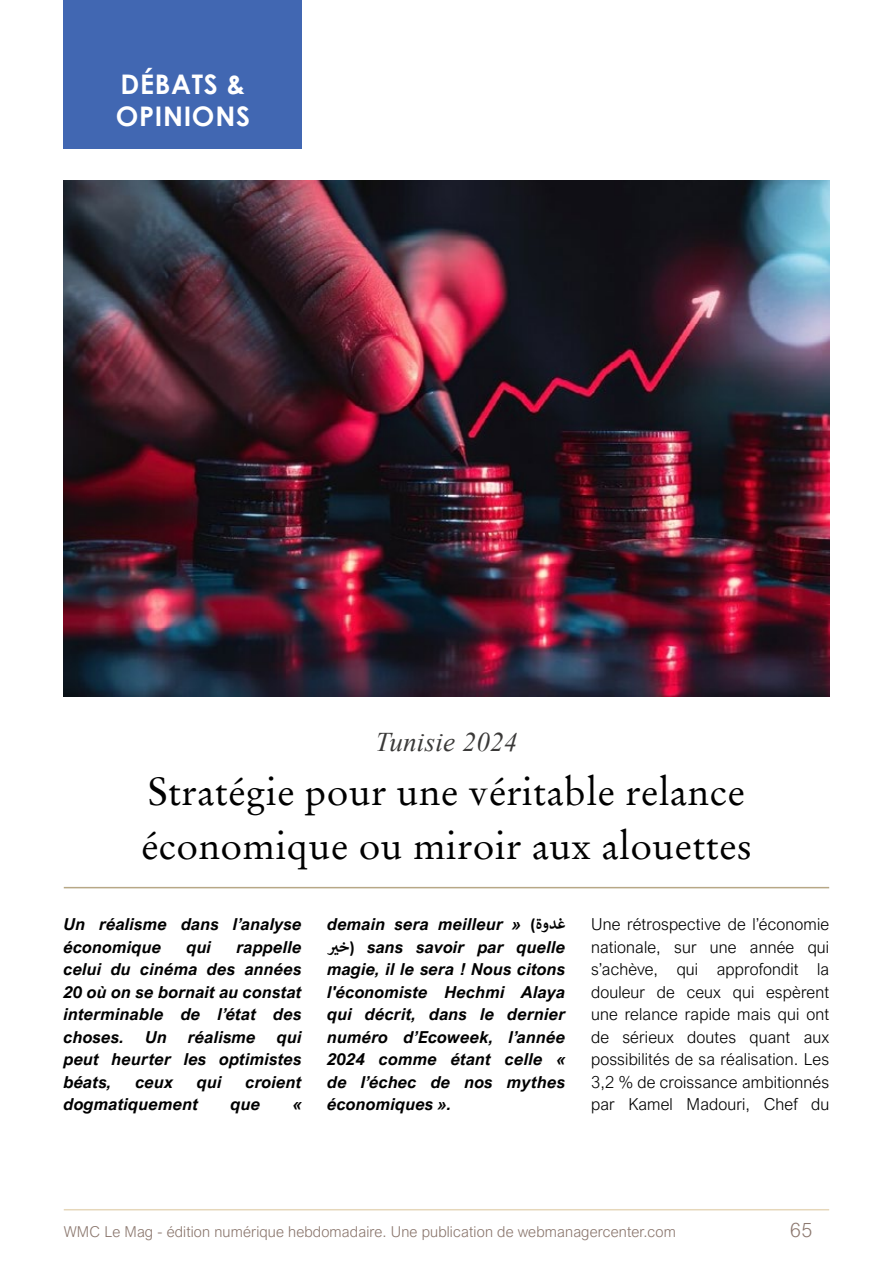
<style>
.page{position:relative;width:893px;height:1263px;background:#fff}
.page>*{position:absolute;margin:0;border:0;box-sizing:border-box;transform-origin:0 0}
.t1{font:39px/54px "Stempel Garamond W04";letter-spacing:.01em;color:#000}
.t2{font:700 27px/32.4px "Century Gothic";letter-spacing:.025em;color:#fff}
.t3{font:italic 27px "Times New Roman";letter-spacing:.01em;color:#3a3938}
.t4{font:300 19.5px "Arial Nova W07";color:#8b776e}
.t5{font:italic 700 16.5px/22.5px "Arial Nova";letter-spacing:.01em;color:#000;text-align:justify}
.t6{font:300 16.5px/22.5px "Arial Nova";letter-spacing:.01em;color:#000;text-align:justify}
.t7{font:300 15px "Arial Nova W07";letter-spacing:.01em;color:#8b776e}
.s1{font-family:"Calibri";font-style:normal}
</style>
<div class="page">
<hr style="left:64px;top:1209px;width:765px;height:1px;background:#e0cda9">
<hr style="left:64px;top:887px;width:765px;height:1px;background:#b7a886">
<img style="left:64px;top:180px;width:765px;height:516px">
<div style="left:64px;top:0;width:238px;height:149px;background:#4167b2"></div>
<h2 class="t2" style="left:116px;top:66px;width:136px">DÉBATS &amp;<br>OPINIONS</h2>
<h2 class="t3" style="left:376px;top:723px;width:143px">Tunisie 2024</h2>
<h1 class="t1" style="left:141px;top:764px;width:612px">Stratégie pour une véritable relance économique ou miroir aux alouettes</h1>
<p class="t5" style="left:64px;top:913px;width:240px">Un réalisme dans l’analyse économique</p>
<p class="t5" style="left:64px;top:935px;width:240px;text-indent:173px">rappelle celui du cinéma des années 20 où on se bornait au constat interminable de l’état des choses.</p>
<p class="t5" style="left:187px;top:935px;width:26px">qui</p>
<p class="t5" style="left:145px;top:1025px;width:23px">Un</p>
<p class="t5" style="left:188px;top:1025px;width:69px">réalisme</p>
<p class="t5" style="left:64px;top:1025px;width:240px;text-indent:213px">qui peut heurter les optimistes béats,</p>
<p class="t5" style="left:136px;top:1070px;width:39px">ceux</p>
<p class="t5" style="left:197px;top:1070px;width:26px">qui</p>
<p class="t5" style="left:246px;top:1070px;width:58px">croient</p>
<p class="t5" style="left:64px;top:1093px;width:136px">dogmatiquement</p>
<p class="t5" style="left:231px;top:1093px;width:31px">que</p>
<p class="t5" style="left:293px;top:1093px;width:10px">«</p>
<p class="t5" style="left:327px;top:913px;width:240px">demain sera meilleur » <span class="s1">( غدو ة</span></p>
<p class="t5" style="left:337px;top:935px;width:230px"><span class="s1">يخ (</span> sans savoir par quelle</p>
<p class="t5" style="left:327px;top:958px;width:240px">magie, il le sera ! Nous citons</p>
<p class="t5" style="left:327px;top:980px;width:240px">l'économiste Hechmi Alaya</p>
<p class="t5" style="left:327px;top:1003px;width:240px">qui décrit, dans le dernier</p>
<p class="t5" style="left:327px;top:1025px;width:240px">numéro d’Ecoweek, l’année</p>
<p class="t5" style="left:327px;top:1048px;width:240px">2024 comme étant celle «</p>
<p class="t5" style="left:327px;top:1070px;width:240px">de l’échec de nos mythes</p>
<p class="t5" style="left:327px;top:1093px;width:126px">économiques ».</p>
<p class="t6" style="left:591px;top:913px;width:240px">Une rétrospective de l’économie nationale, sur une année qui s’achève, qui approfondit la douleur de ceux qui espèrent une relance rapide mais qui ont de sérieux doutes quant aux possibilités de sa réalisation. Les 3,2 % de croissance ambitionnés par Kamel Madouri, Chef du</p>
<p class="t7" style="left:64px;top:1223px;width:614px">WMC Le Mag - édition numérique hebdomadaire. Une publication de webmanagercenter.com</p>
<p class="t4" style="left:790px;top:1219px;width:23px">65</p>
</div>
